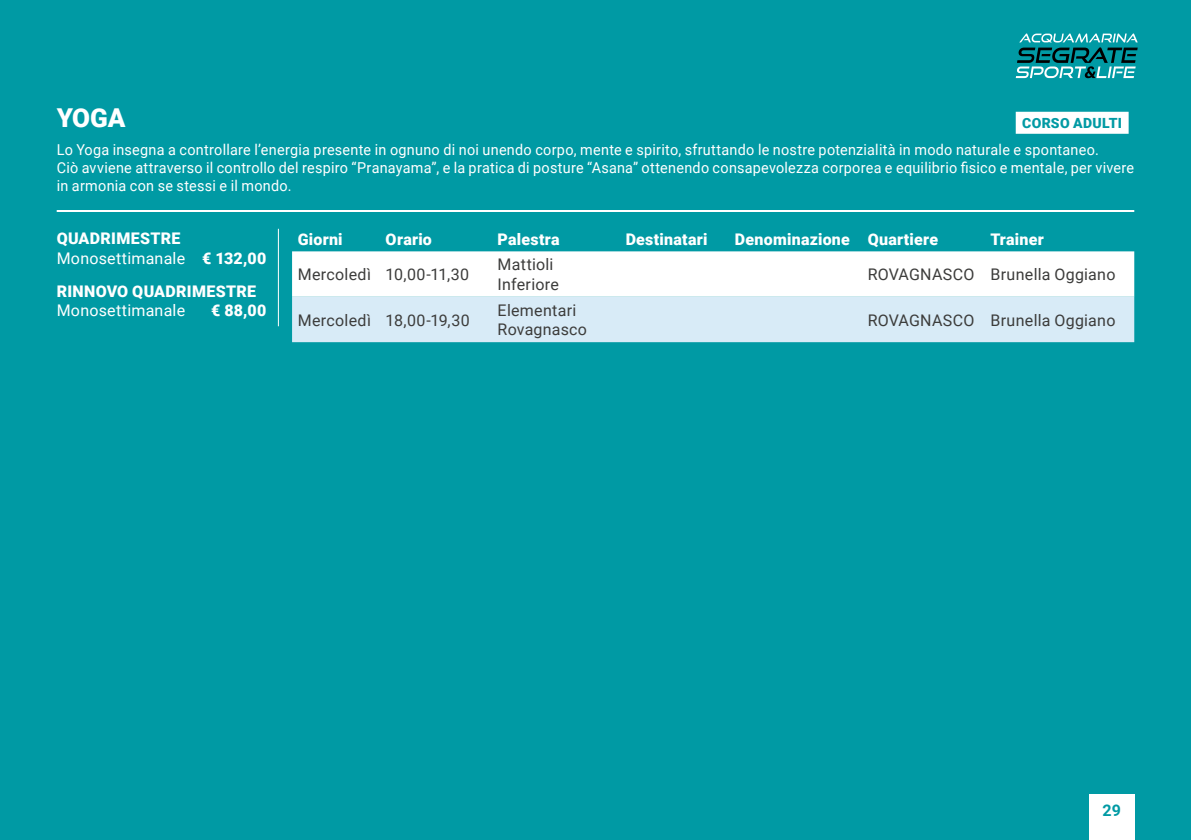
<style>
.page{position:relative;width:1191px;height:840px;background:#fff}
.page>*{position:absolute;margin:0;border:0;box-sizing:border-box;transform-origin:0 0}
.t1{font:900 26px "Roboto";color:#fff}
.t2{font:16px/19.2px "Roboto";letter-spacing:.015em;color:#3c3c3b}
.t3{font:900 16px/19.2px "Roboto";letter-spacing:.015em;color:#fff}
.t4{font:16px "Roboto";letter-spacing:.015em;color:#fff}
.t5{font:700 16px "Roboto";color:#009aa4}
.t6{font:15px/18px "Roboto";letter-spacing:.02em;color:#fff;scale:.96 1}
.t7{font:900 14px "Roboto";letter-spacing:.02em;color:#009aa4}
.s1{font-weight:400}
</style>
<div class="page">
<div style="left:0;top:0;width:1191px;height:839px;background:#009aa4"></div>
<svg style="left:1015px;top:33px;width:122px;height:45px"></svg>
<div style="left:1089px;top:794px;width:45px;height:45px;background:#fff"></div>
<svg style="left:292px;top:251px;width:842px;height:91px;background:#eaf4fa"></svg>
<hr style="left:278px;top:229px;width:1px;height:97px;background:#fff">
<hr style="left:57px;top:210px;width:1077px;height:2px;background:#fff">
<div style="left:1015px;top:112px;width:113px;height:22px;background:#fff"></div>
<h1 class="t1" style="left:57px;top:100px;width:70px">YOGA</h1>
<p class="t6" style="left:57px;top:140px;width:1124px">Lo Yoga insegna a controllare l’energia presente in ognuno di noi unendo corpo, mente e spirito, sfruttando le nostre potenzialità in modo naturale e spontaneo.<br>Ciò avviene attraverso il controllo del respiro “Pranayama”, e la pratica di posture “Asana” ottenendo consapevolezza corporea e equilibrio fisico e mentale, per vivere in armonia con se stessi e il mondo.</p>
<p class="t7" style="left:1022px;top:113px;width:101px">CORSO ADULTI</p>
<p class="t3" style="left:57px;top:228px;width:211px">QUADRIMESTRE<br><span class="s1">Monosettimanale</span> € 132,00</p>
<p class="t3" style="left:57px;top:281px;width:201px">RINNOVO QUADRIMESTRE</p>
<p class="t4" style="left:57px;top:299px;width:130px">Monosettimanale</p>
<p class="t3" style="left:211px;top:300px;width:57px">€ 88,00</p>
<p class="t3" style="left:298px;top:228px;width:46px">Giorni</p>
<p class="t3" style="left:386px;top:228px;width:48px">Orario</p>
<p class="t3" style="left:497px;top:228px;width:64px">Palestra</p>
<p class="t3" style="left:626px;top:228px;width:83px">Destinatari</p>
<p class="t3" style="left:735px;top:228px;width:205px">Denominazione Quartiere</p>
<p class="t3" style="left:990px;top:228px;width:55px">Trainer</p>
<p class="t2" style="left:298px;top:264px;width:173px">Mercoledì 10,00-11,30</p>
<p class="t2" style="left:497px;top:254px;width:63px">Mattioli<br>Inferiore</p>
<p class="t2" style="left:867px;top:264px;width:249px">ROVAGNASCO Brunella Oggiano</p>
<p class="t2" style="left:298px;top:309px;width:173px">Mercoledì 18,00-19,30</p>
<p class="t2" style="left:497px;top:300px;width:91px">Elementari<br>Rovagnasco</p>
<p class="t2" style="left:867px;top:309px;width:249px">ROVAGNASCO Brunella Oggiano</p>
<p class="t5" style="left:1102px;top:799px;width:20px">29</p>
</div>
